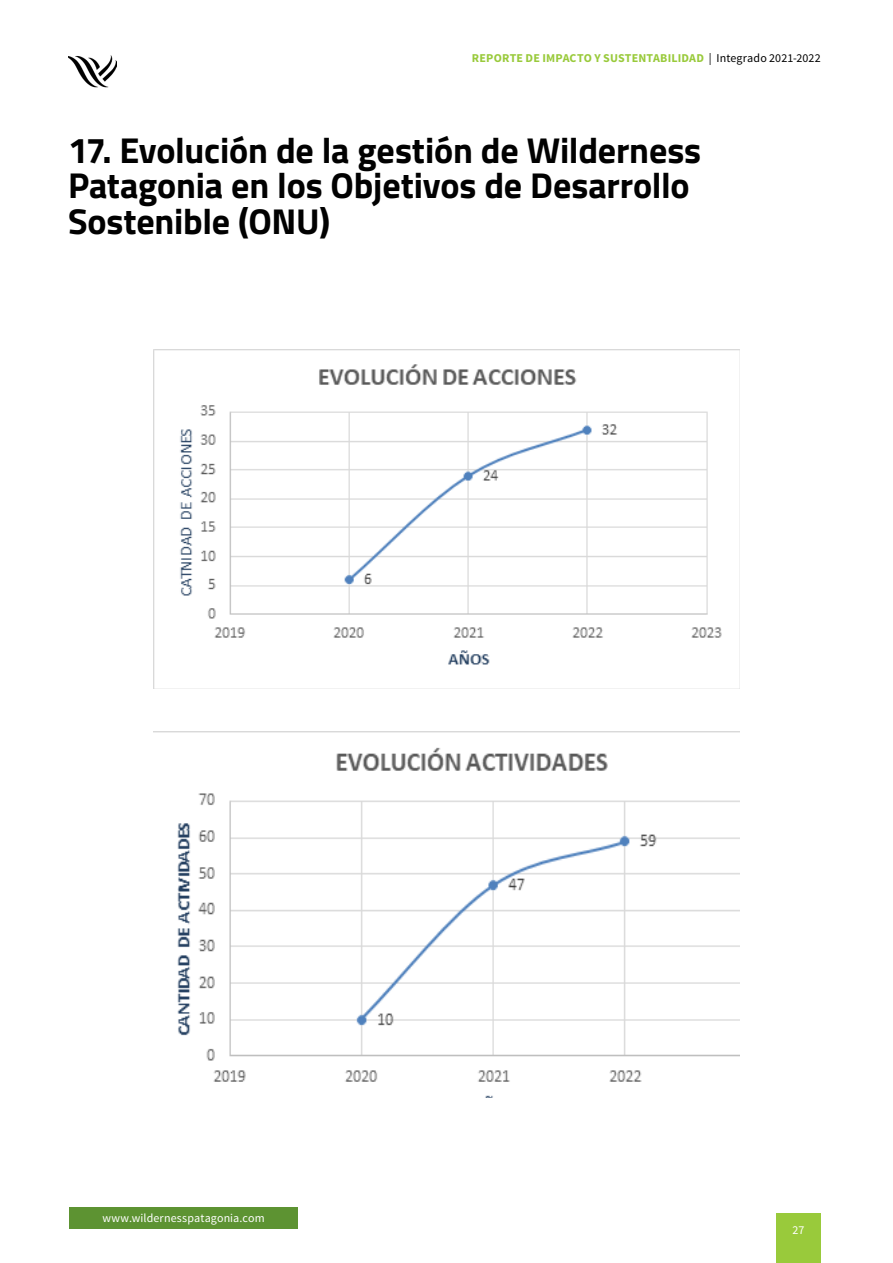
<style>
.page{position:relative;width:893px;height:1263px;background:#fff}
.page>*{position:absolute;margin:0;border:0;box-sizing:border-box;transform-origin:0 0}
._35_Header_Titillium{font:700 36px "Titillium Web";letter-spacing:-.005em;color:#010101}
._8_10_Source_Sans_Pr{font:700 12px "Source Sans Pro";letter-spacing:.015em;color:#99ca3b}
._8_C_Source_Sans_Pro{font:12px "Source Sans Pro";letter-spacing:.01em;color:#fff}
.s1{font-weight:400;color:#010101}
</style>
<div class="page">
<div style="left:776px;top:1213px;width:45px;height:50px;background:#99ca3b"></div>
<img style="left:68px;top:55px;width:48px;height:33px">
<div style="left:69px;top:1208px;width:229px;height:21px;background:#5d9332"></div>
<img style="left:153px;top:349px;width:587px;height:340px">
<img style="left:153px;top:731px;width:587px;height:366px">
<p class="_8_10_Source_Sans_Pr" style="left:472px;top:50px;width:350px">REPORTE DE IMPACTO Y SUSTENTABILIDAD <span class="s1">| Integrado 2021-2022</span></p>
<p class="_35_Header_Titillium" style="left:68px;top:123px;width:635px">17. Evolución de la gestión de Wilderness</p>
<p class="_35_Header_Titillium" style="left:68px;top:158px;width:623px">Patagonia en los Objetivos de Desarrollo</p>
<p class="_35_Header_Titillium" style="left:68px;top:194px;width:264px">Sostenible (ONU)</p>
<p class="_8_C_Source_Sans_Pro" style="left:102px;top:1211px;width:164px">www.wildernesspatagonia.com</p>
<p class="_8_C_Source_Sans_Pro" style="left:792px;top:1222px;width:13px">27</p>
</div>
